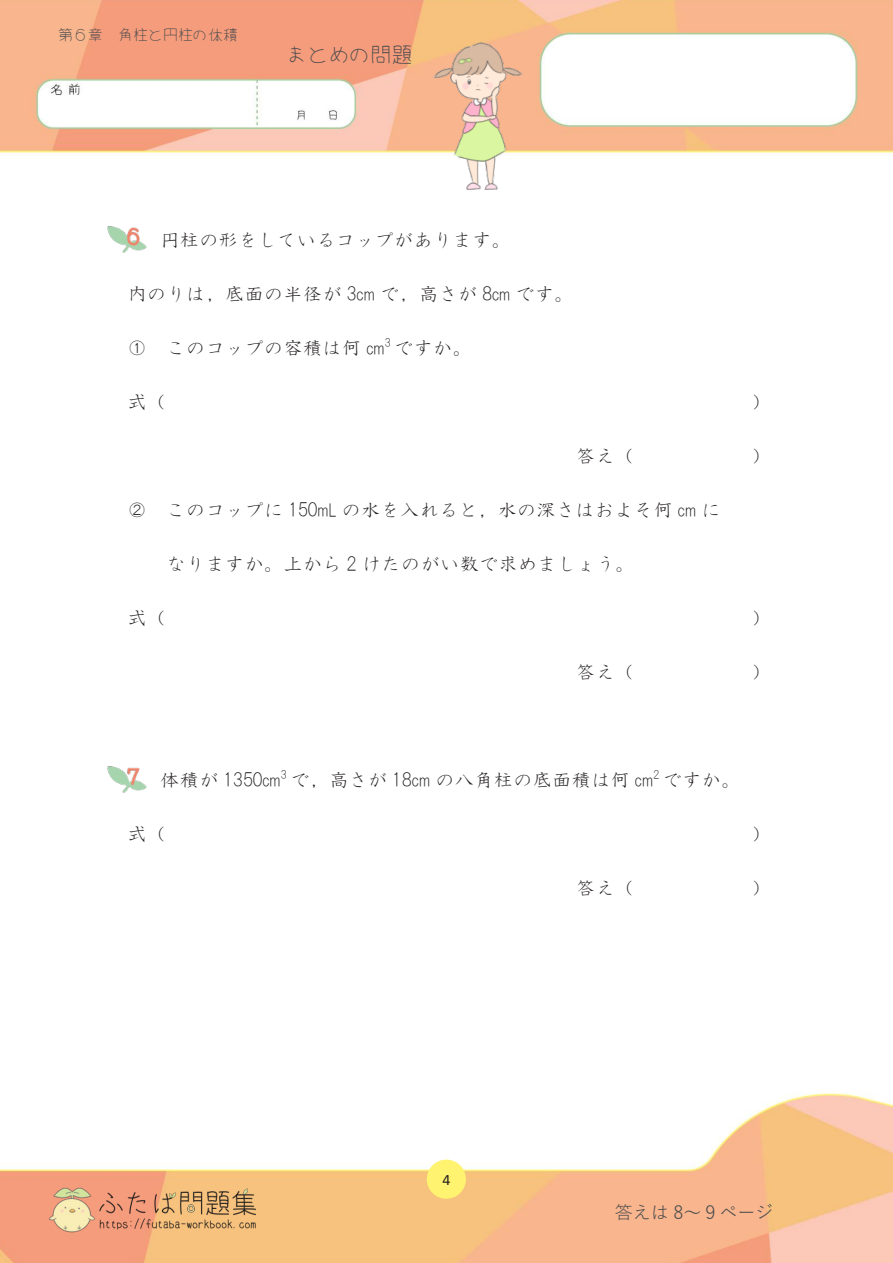
<style>
.page{position:relative;width:893px;height:1263px;background:#fff}
.page>*{position:absolute;margin:0;border:0;box-sizing:border-box;transform-origin:0 0}
.t1{font:21px "Yuzu Pop A M Light";color:#4b4c4d}
.t2{font:19.5px "HGS Kyokashotai";color:#231f20}
.t3{font:18px "Yu Gothic";color:#4b4c4d}
.t4{font:15.9px "Calibri";color:#231f20}
.t5{font:15px "Yuzu Pop A M Light";color:#4b4c4d}
.s1{font-size:21px}
</style>
<div class="page">
<img style="left:0;top:0;width:893px;height:1263px">
<div style="left:427px;top:1159px;width:39px;height:40px;background:#fff36f;border-radius:50%"></div>
<img style="left:45px;top:1184px;width:210px;height:55px">
<img style="left:398px;top:37px;width:155px;height:155px">
<img style="left:108px;top:225px;width:39px;height:27px">
<img style="left:108px;top:765px;width:39px;height:27px">
<p class="t5" style="left:58px;top:27px;width:181px">第６章 角柱と円柱の体積</p>
<p class="t1" style="left:286px;top:44px;width:128px">まとめの問題</p>
<p class="t2" style="left:160px;top:230px;width:352px">円柱の形をしているコップがあります。</p>
<p class="t2" style="left:127px;top:284px;width:448px">内のりは，底面の半径が <span class="s1">3</span>cm で，高さが <span class="s1">8</span>cm です。</p>
<p class="t2" style="left:127px;top:338px;width:346px">① このコップの容積は何 cm<sup>3</sup> ですか。</p>
<p class="t2" style="left:127px;top:392px;width:40px">式（</p>
<p class="t2" style="left:751px;top:392px;width:21px">）</p>
<p class="t2" style="left:576px;top:446px;width:60px">答え（</p>
<p class="t2" style="left:751px;top:446px;width:21px">）</p>
<p class="t2" style="left:127px;top:500px;width:595px">② このコップに <span class="s1">150</span>mL の水を入れると，水の深さはおよそ何 cm に</p>
<p class="t2" style="left:166px;top:554px;width:470px">なりますか。上から <span class="s1">2</span> けたのがい数で求めましょう。</p>
<p class="t2" style="left:127px;top:608px;width:40px">式（</p>
<p class="t2" style="left:751px;top:608px;width:21px">）</p>
<p class="t2" style="left:576px;top:662px;width:60px">答え（</p>
<p class="t2" style="left:751px;top:662px;width:21px">）</p>
<p class="t2" style="left:160px;top:770px;width:582px">体積が <span class="s1">1350</span>cm<sup>3</sup> で，高さが <span class="s1">18</span>cm の八角柱の底面積は何 cm<sup>2</sup> ですか。</p>
<p class="t2" style="left:127px;top:824px;width:40px">式（</p>
<p class="t2" style="left:751px;top:824px;width:21px">）</p>
<p class="t2" style="left:576px;top:878px;width:60px">答え（</p>
<p class="t2" style="left:751px;top:878px;width:21px">）</p>
<p class="t4" style="left:442px;top:1168px;width:10px">4</p>
<p class="t3" style="left:615px;top:1196px;width:160px">答えは 8～９ページ</p>
</div>
